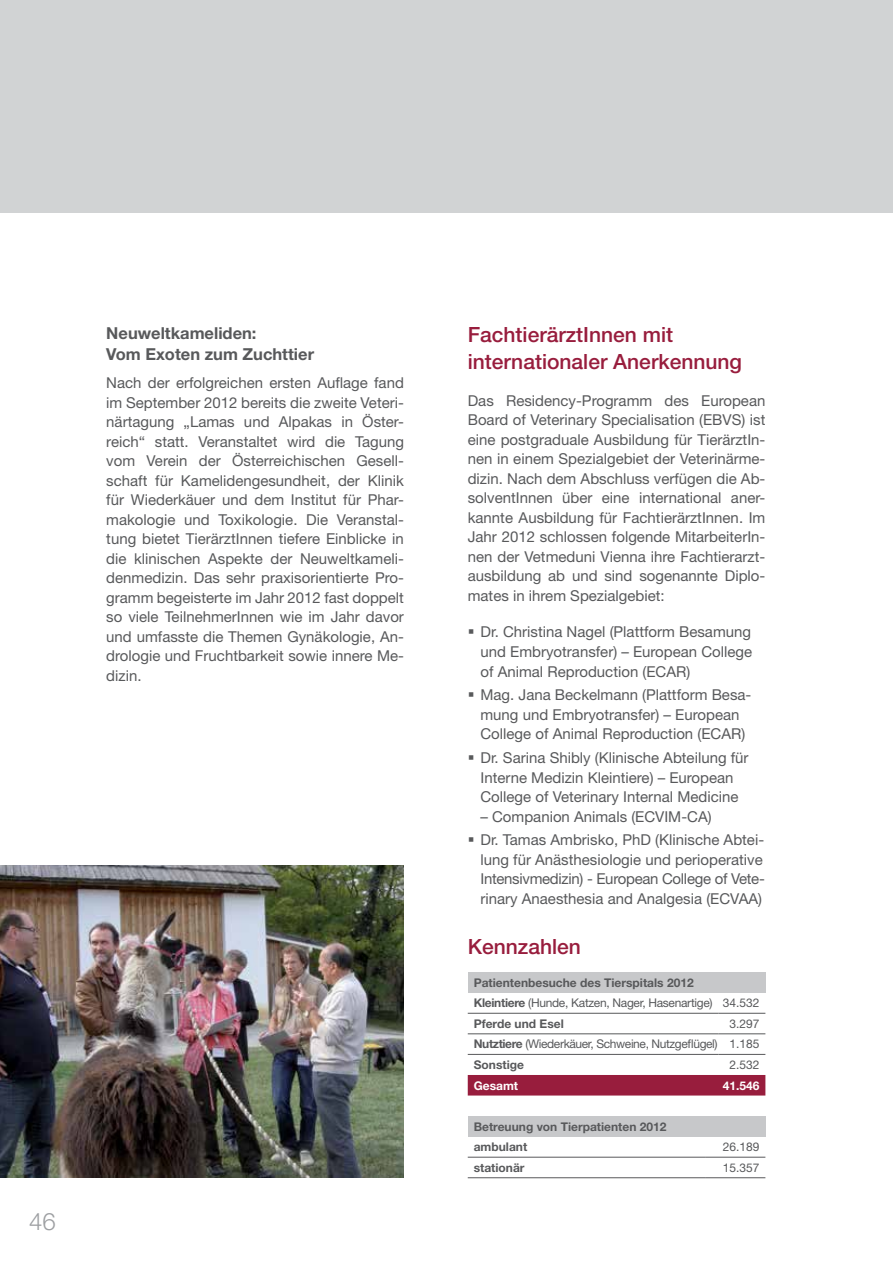
<style>
.page{position:relative;width:893px;height:1263px;background:#fff}
.page>*{position:absolute;margin:0;border:0;box-sizing:border-box;transform-origin:0 0}
.t1{font:300 24px "Helvetica Neue LT Std";color:#9d9fa2}
.t2{font:500 21px/27px "Helvetica Neue LT Std";color:#981d3d}
.t3{font:700 16.5px/21px "Helvetica Neue LT Std";color:#58595b}
.t4{font:15px/19.5px "Helvetica Neue LT Std";color:#58595b}
.t5{font:700 12px/20.5px "Helvetica Neue LT Std";color:#58595b}
.t6{font:12px/20.5px "Helvetica Neue LT Std";letter-spacing:-.03em;color:#58595b;text-align:justify}
.t7{font:700 12px "Helvetica Neue LT Std";color:#fff}
.s1{font-weight:400}
.s2{font-weight:700}
</style>
<div class="page">
<div style="left:0;top:0;width:893px;height:213px;background:#d1d3d4"></div>
<img style="left:0;top:865px;width:404px;height:313px">
<div style="left:468px;top:972px;width:297px;height:21px;background:#c7c8ca"></div>
<div style="left:468px;top:1075px;width:297px;height:20px;background:#981d3d"></div>
<hr style="left:468px;top:1013px;width:251px;height:1px;background:#58595b">
<hr style="left:719px;top:1013px;width:46px;height:1px;background:#58595b">
<hr style="left:468px;top:1033px;width:251px;height:1px;background:#58595b">
<hr style="left:719px;top:1033px;width:46px;height:1px;background:#58595b">
<hr style="left:468px;top:1054px;width:251px;height:1px;background:#58595b">
<hr style="left:719px;top:1054px;width:46px;height:1px;background:#58595b">
<div style="left:468px;top:1116px;width:297px;height:20px;background:#c7c8ca"></div>
<hr style="left:468px;top:1157px;width:238px;height:1px;background:#58595b">
<hr style="left:706px;top:1157px;width:59px;height:1px;background:#58595b">
<hr style="left:468px;top:1177px;width:238px;height:1px;background:#58595b">
<hr style="left:706px;top:1177px;width:59px;height:1px;background:#58595b">
<p class="t3" style="left:106px;top:322px;width:209px">Neuweltkameliden:<br>Vom Exoten zum Zuchttier</p>
<p class="t4" style="left:106px;top:373px;width:299px;text-align:justify">Nach der erfolgreichen ersten Auflage fand im September 2012 bereits die zweite Veteri&shy;närtagung „Lamas und Alpakas in Öster&shy;reich“ statt. Veranstaltet wird die Tagung vom Verein der Österreichischen Gesell&shy;schaft für Kamelidengesundheit, der Klinik für Wiederkäuer und dem Institut für Phar&shy;makologie und Toxikologie. Die Veranstal&shy;tung bietet TierärztInnen tiefere Einblicke in die klinischen Aspekte der Neuweltkameli&shy;denmedizin. Das sehr praxisorientierte Pro&shy;gramm begeisterte im Jahr 2012 fast doppelt so viele TeilnehmerInnen wie im Jahr davor und umfasste die Themen Gynäkologie, An&shy;drologie und Fruchtbarkeit sowie innere Me&shy;dizin.</p>
<h1 class="t1" style="left:29px;top:1207px;width:28px">46</h1>
<h2 class="t2" style="left:468px;top:321px;width:276px">FachtierärztInnen mit internationaler Anerkennung</h2>
<p class="t4" style="left:468px;top:391px;width:299px;text-align:justify">Das Residency-Programm des European Board of Veterinary Specialisation (EBVS) ist eine postgraduale Ausbildung für TierärztIn&shy;nen in einem Spezialgebiet der Veterinärme&shy;dizin. Nach dem Abschluss verfügen die Ab&shy;solventInnen über eine international aner&shy;kannte Ausbildung für FachtierärztInnen. Im Jahr 2012 schlossen folgende MitarbeiterIn&shy;nen der Vetmeduni Vienna ihre Fachtierarzt&shy;ausbildung ab und sind sogenannte Diplo&shy;mates in ihrem Spezialgebiet:</p>
<p class="t4" style="left:480px;top:622px;width:273px;text-align:justify">Dr. Christina Nagel (Plattform Besamung und Embryotransfer) – European College of Animal Reproduction (ECAR)</p>
<p class="t4" style="left:480px;top:685px;width:272px">Mag. Jana Beckelmann (Plattform Besa&shy;mung und Embryotransfer) – European<br>College of Animal Reproduction (ECAR)</p>
<p class="t4" style="left:480px;top:748px;width:270px">Dr. Sarina Shibly (Klinische Abteilung für<br>Interne Medizin Kleintiere) – European<br>College of Veterinary Internal Medicine</p>
<p class="t4" style="left:480px;top:804px;width:285px;line-height:23.7px">– Companion Animals (ECVIM-CA)<br>Dr. Tamas Ambrisko, PhD (Klinische Abtei-</p>
<p class="t4" style="left:480px;top:849px;width:286px">lung für Anästhesiologie und perioperative<br>Intensivmedizin) - European College of Vete&shy;rinary Anaesthesia and Analgesia (ECVAA)</p>
<h2 class="t2" style="left:468px;top:933px;width:115px">Kennzahlen</h2>
<p class="t5" style="left:474px;top:972px;width:287px">Patientenbesuche des Tierspitals 2012<br>Kleintiere <span class="s1">(Hunde, Katzen, Nager, Hasenartige) 34.532<br></span>Pferde und Esel</p>
<p class="t6" style="left:474px;top:1013px;width:287px;text-indent:256px">3.297<br><span class="s2">Nutztiere</span> (Wiederkäuer, Schweine, Nutzgeflügel) 1.185<br><span class="s2">Sonstige</span></p>
<p class="t6" style="left:729px;top:1054px;width:32px">2.532</p>
<p class="t7" style="left:474px;top:1078px;width:46px">Gesamt</p>
<p class="t7" style="left:723px;top:1078px;width:38px">41.546</p>
<p class="t5" style="left:474px;top:1116px;width:194px">Betreuung von Tierpatienten 2012 ambulant</p>
<p class="t6" style="left:723px;top:1136px;width:38px">26.189</p>
<p class="t5" style="left:474px;top:1157px;width:52px">stationär</p>
<p class="t6" style="left:723px;top:1157px;width:38px">15.357</p>
</div>
